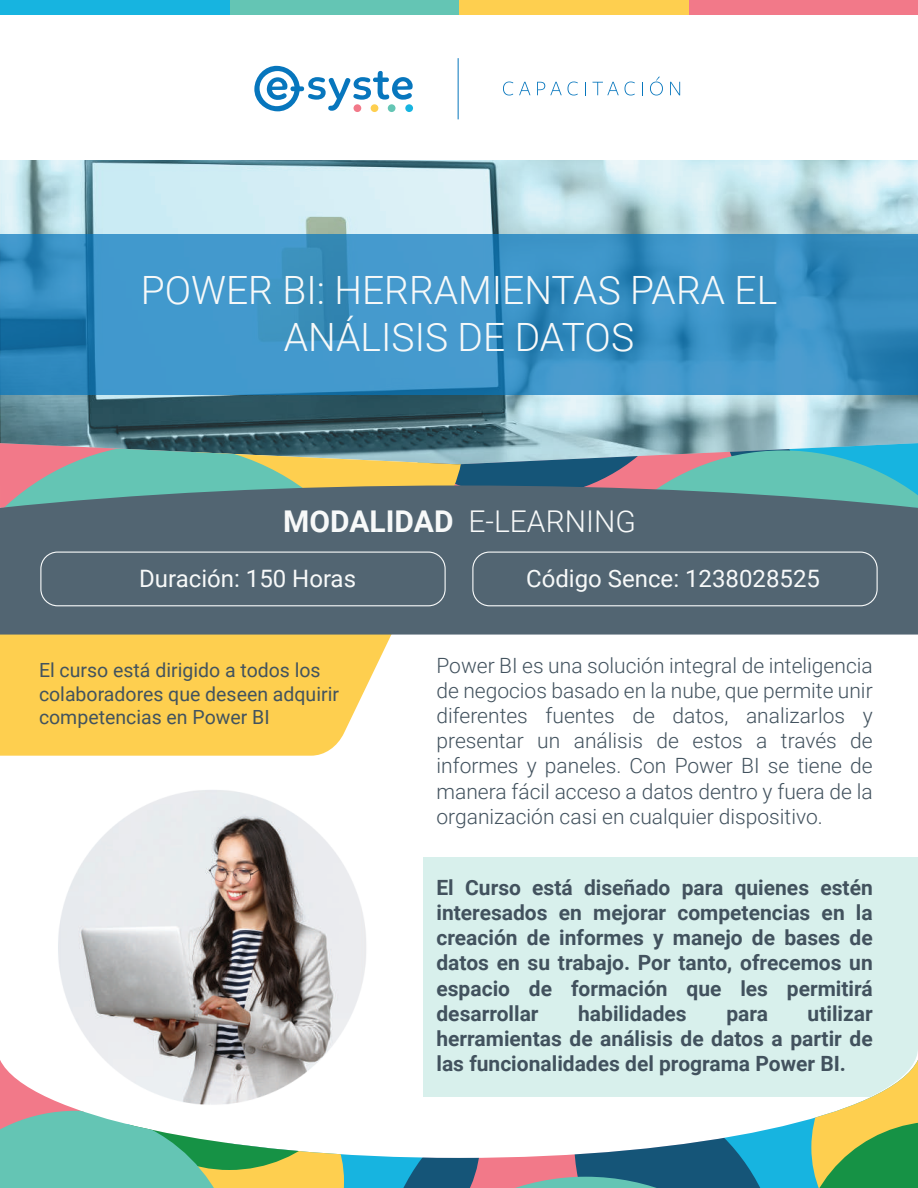
<style>
.page{position:relative;width:918px;height:1188px;background:#fff}
.page>*{position:absolute;margin:0;border:0;box-sizing:border-box;transform-origin:0 0}
.t1{font:300 39px/46.8px "Roboto";color:#f7f9f9;text-align:center}
.t2{font:300 30px "Roboto";color:#f7f9f9}
.t3{font:24px "Roboto";color:#f7f9f9}
.t4{font:700 21px/25.2px "Roboto";color:#42525e;text-align:justify}
.t5{font:300 21px/25.2px "Roboto";color:#42525e;text-align:justify}
.t6{font:19.5px/23.4px "Roboto";color:#42535e}
.s1{font-weight:700}
</style>
<div class="page">
<svg style="left:0;top:160px;width:918px;height:283px;background:#a1c1c8"></svg>
<svg style="left:0;top:234px;width:918px;height:161px;background:#3a90c3"></svg>
<svg style="left:254px;top:65px;width:159px;height:47px"></svg>
<div style="left:354px;top:104px;width:7px;height:8px;background:#f27989;border-radius:50%"></div>
<div style="left:371px;top:104px;width:7px;height:8px;background:#fecf4f;border-radius:50%"></div>
<div style="left:388px;top:104px;width:8px;height:8px;background:#64c5b4;border-radius:50%"></div>
<div style="left:405px;top:104px;width:8px;height:8px;background:#17b4e0;border-radius:50%"></div>
<hr style="left:458px;top:58px;width:1px;height:61px;background:#0776bd">
<svg style="left:503px;top:82px;width:10px;height:13px"></svg>
<svg style="left:519px;top:82px;width:11px;height:13px"></svg>
<svg style="left:537px;top:82px;width:25px;height:13px"></svg>
<svg style="left:568px;top:82px;width:10px;height:13px"></svg>
<svg style="left:585px;top:82px;width:1px;height:13px"></svg>
<svg style="left:593px;top:82px;width:26px;height:13px"></svg>
<svg style="left:625px;top:82px;width:10px;height:13px"></svg>
<svg style="left:642px;top:82px;width:1px;height:13px"></svg>
<svg style="left:650px;top:77px;width:13px;height:18px"></svg>
<svg style="left:670px;top:82px;width:10px;height:13px"></svg>
<div style="left:688px;top:0;width:230px;height:15px;background:#f27989"></div>
<div style="left:459px;top:0;width:229px;height:15px;background:#fecf4f"></div>
<div style="left:230px;top:0;width:229px;height:15px;background:#64c5b4"></div>
<div style="left:0;top:0;width:230px;height:15px;background:#17b4e0"></div>
<svg style="left:0;top:635px;width:391px;height:121px;background:#fed25c"></svg>
<div style="left:424px;top:857px;width:494px;height:240px;background:#d8f0ec"></div>
<svg style="left:0;top:443px;width:918px;height:43px;background:#82a59a"></svg>
<div style="left:0;top:486px;width:918px;height:149px;background:#526572"></div>
<div style="left:40px;top:552px;width:406px;height:54px;border:1px solid #f7f9f9;border-radius:17px"></div>
<div style="left:472px;top:552px;width:406px;height:54px;border:1px solid #f7f9f9;border-radius:17px"></div>
<img style="left:58px;top:790px;width:308px;height:258px">
<svg style="left:94px;top:1048px;width:824px;height:12px"></svg>
<svg style="left:0;top:1060px;width:918px;height:128px"></svg>
<h1 class="t1" style="left:141px;top:265px;width:638px">POWER BI: HERRAMIENTAS PARA EL<br>ANÁLISIS DE DATOS</h1>
<h2 class="t2" style="left:283px;top:500px;width:354px"><span class="s1">MODALIDAD</span> E-LEARNING</h2>
<p class="t3" style="left:139px;top:562px;width:218px">Duración: 150 Horas</p>
<p class="t3" style="left:526px;top:562px;width:295px">Código Sence: 1238028525</p>
<p class="t6" style="left:39px;top:658px;width:302px">El curso está dirigido a todos los colaboradores que deseen adquirir competencias en Power BI</p>
<p class="t5" style="left:436px;top:652px;width:438px">Power BI es una solución integral de inteligencia de negocios basado en la nube, que permite unir diferentes fuentes de datos, analizarlos y presentar un análisis de estos a través de informes y paneles. Con Power BI se tiene de manera fácil acceso a datos dentro y fuera de la organización casi en cualquier dispositivo.</p>
<p class="t4" style="left:436px;top:874px;width:438px">El Curso está diseñado para quienes estén interesados en mejorar competencias en la creación de informes y manejo de bases de datos en su trabajo. Por tanto, ofrecemos un espacio de formación que les permitirá desarrollar</p>
<p class="t4" style="left:436px;top:1000px;width:438px;text-indent:371px">utilizar herramientas de análisis de datos a partir de las funcionalidades del programa Power BI.</p>
<p class="t4" style="left:578px;top:1000px;width:110px">habilidades</p>
<p class="t4" style="left:726px;top:1000px;width:43px">para</p>
</div>
